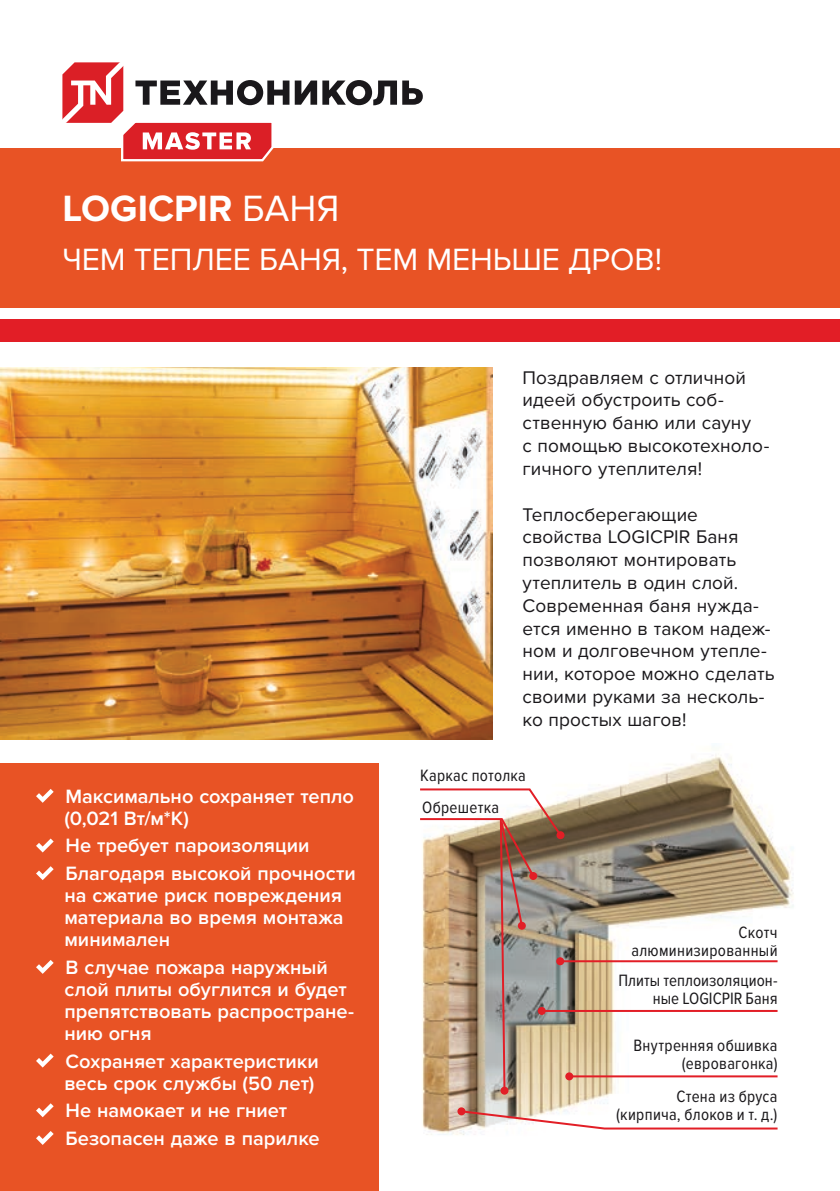
<style>
.page{position:relative;width:840px;height:1191px;background:#fff}
.page>*{position:absolute;margin:0;border:0;box-sizing:border-box;transform-origin:0 0}
.t1{font:700 37.8px "Proxima Nova";color:#fff}
.t2{font:31.8px "Proxima Nova";letter-spacing:-.005em;color:#fff}
.t3{font:600 20px/22px "Proxima Nova";color:#fff}
.t4{font:19px/22.8px "Proxima Nova";letter-spacing:.005em;color:#1a181b}
.t5{font:17px/18px "Proxima Nova Cond";letter-spacing:.015em;color:#1a181b;text-align:right}
.s1{font-weight:400}
</style>
<div class="page">
<img style="left:422px;top:755px;width:372px;height:380px">
<div style="left:0;top:764px;width:378px;height:427px;background:#e85325"></div>
<div style="left:0;top:149px;width:839px;height:159px;background:#e85325"></div>
<div style="left:0;top:320px;width:839px;height:22px;background:#e21e26"></div>
<svg style="left:62px;top:62px;width:360px;height:100px"></svg>
<svg style="left:36px;top:789px;width:18px;height:14px"></svg>
<svg style="left:36px;top:838px;width:18px;height:14px"></svg>
<svg style="left:36px;top:866px;width:18px;height:14px"></svg>
<svg style="left:36px;top:960px;width:18px;height:14px"></svg>
<svg style="left:36px;top:1053px;width:18px;height:14px"></svg>
<svg style="left:36px;top:1103px;width:18px;height:14px"></svg>
<svg style="left:36px;top:1131px;width:18px;height:14px"></svg>
<img style="left:0;top:367px;width:492px;height:373px">
<svg style="left:459px;top:1109px;width:320px;height:21px"></svg>
<div style="left:457px;top:1107px;width:8px;height:8px;background:#e21e26;border-radius:50%"></div>
<div style="left:556px;top:831px;width:8px;height:8px;background:#e21e26;border-radius:50%"></div>
<hr style="left:541px;top:1010px;width:236px;height:2px;background:#e21e26">
<hr style="left:569px;top:1075px;width:208px;height:2px;background:#e21e26">
<div style="left:565px;top:1072px;width:8px;height:8px;background:#e21e26;border-radius:50%"></div>
<hr style="left:560px;top:960px;width:217px;height:2px;background:#e21e26">
<img style="left:420px;top:787px;width:143px;height:305px">
<div style="left:500px;top:1086px;width:8px;height:8px;background:#e21e26;border-radius:50%"></div>
<h1 class="t1" style="left:62px;top:187px;width:278px">LOGICPIR <span class="s1">БАНЯ</span></h1>
<h2 class="t2" style="left:62px;top:242px;width:600px">ЧЕМ ТЕПЛЕЕ БАНЯ, ТЕМ МЕНЬШЕ ДРОВ!</h2>
<p class="t4" style="left:522px;top:366px;width:248px">Поздравляем с отличной идеей обустроить соб&shy;ственную баню или сауну<br>с помощью высокотехноло&shy;гичного утеплителя!</p>
<p class="t4" style="left:522px;top:503px;width:253px">Теплосберегающие свойства LOGICPIR Баня позволяют монтировать утеплитель в один слой.<br>Современная баня нужда&shy;ется именно в таком надеж&shy;ном и долговечном утепле&shy;нии, которое можно сделать своими руками за несколь&shy;ко простых шагов!</p>
<p class="t3" style="left:64px;top:785px;width:291px">Максимально сохраняет тепло (0,021 Вт/м*К)</p>
<p class="t3" style="left:65px;top:832px;width:291px;line-height:27.6px">Не требует пароизоляции<br>Благодаря высокой прочности</p>
<p class="t3" style="left:64px;top:885px;width:280px;text-align:justify">на сжатие риск повреждения материала во время монтажа минимален</p>
<p class="t3" style="left:64px;top:956px;width:291px">В случае пожара наружный слой плиты обуглится и будет препятствовать распростране&shy;нию огня</p>
<p class="t3" style="left:64px;top:1050px;width:256px">Сохраняет характеристики весь срок службы (50 лет)</p>
<p class="t3" style="left:65px;top:1097px;width:255px;line-height:27.6px">Не намокает и не гниет<br>Безопасен даже в парилке</p>
<p class="t5" style="left:420px;top:766px;width:107px">Каркас потолка</p>
<p class="t5" style="left:422px;top:798px;width:78px">Обрешетка</p>
<p class="t5" style="left:631px;top:923px;width:148px">Скотч алюминизированный</p>
<p class="t5" style="left:618px;top:971px;width:161px">Плиты теплоизоляцион&shy;ные LOGICPIR Баня</p>
<p class="t5" style="left:633px;top:1037px;width:146px">Внутренняя обшивка (евровагонка)</p>
<p class="t5" style="left:616px;top:1087px;width:163px">Стена из бруса (кирпича, блоков и т. д.)</p>
</div>
